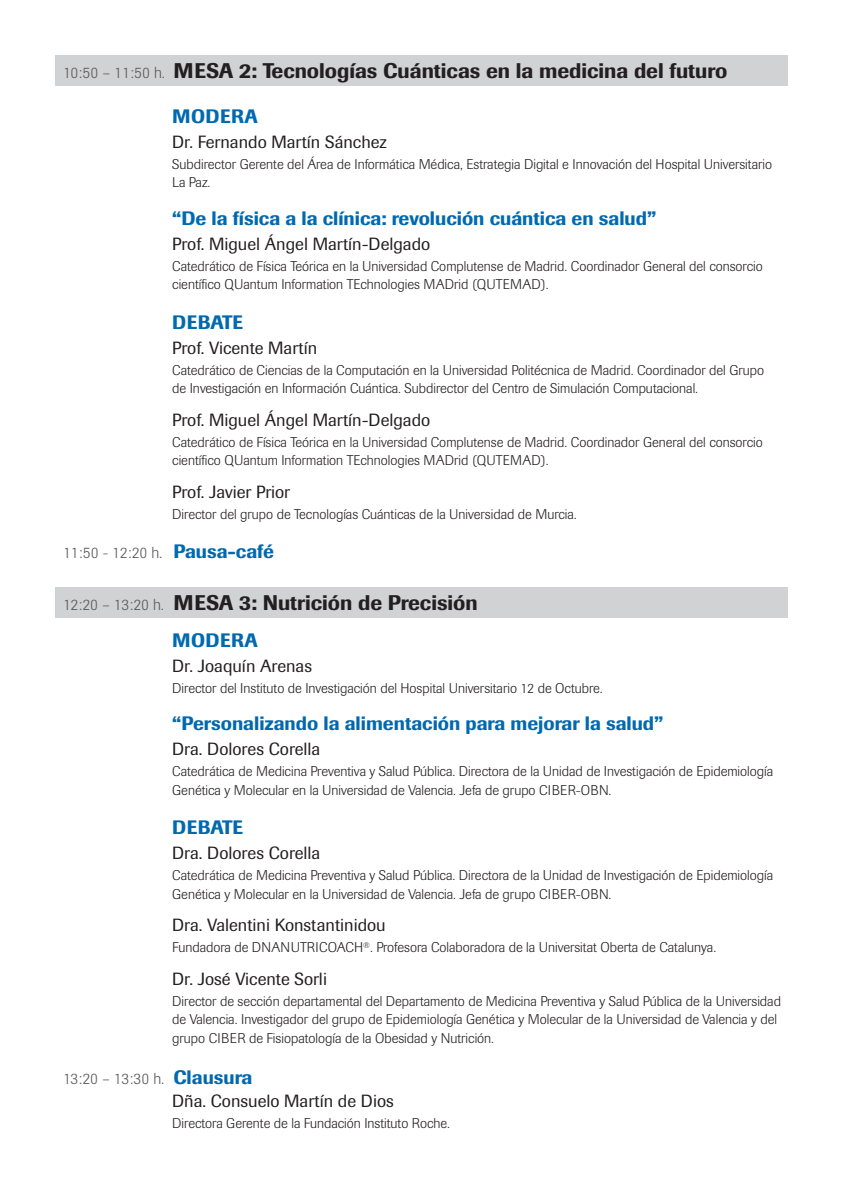
<style>
.page{position:relative;width:844px;height:1191px;background:#fff}
.page>*{position:absolute;margin:0;border:0;box-sizing:border-box;transform-origin:0 0}
.t1{font:500 21px "Imago";color:#231f20}
.ponencia{font:500 19.25px "Imago";color:#0169af}
.filiacion{font:500 19.25px "Imago";letter-spacing:.02em;color:#0169af}
.ponente{font:17.5px "Imago";color:#231f20}
.filiacion-2{font:17.5px "Imago";color:#231f20}
.t2{font:300 15.75px "Imago";color:#57585a}
.filiacion-3{font:300 14px/18.4px "Imago";color:#231f20}
.s1{font-weight:300;font-size:15.75px;color:#57585a}
.s2{font-weight:500;font-size:19.25px;color:#0169af}
</style>
<div class="page">
<div style="left:56px;top:56px;width:732px;height:30px;background:#d1d2d4"></div>
<div style="left:56px;top:587px;width:732px;height:30px;background:#d1d2d4"></div>
<p class="t1" style="left:63px;top:58px;width:665px"><span class="s1">10:50 – 11:50 h.</span> MESA 2: Tecnologías Cuánticas en la medicina del futuro</p>
<p class="filiacion" style="left:172px;top:104px;width:87px">MODERA</p>
<p class="ponente" style="left:172px;top:132px;width:216px">Dr. Fernando Martín Sánchez</p>
<p class="filiacion-3" style="left:172px;top:155px;width:601px">Subdirector Gerente del Área de Informática Médica, Estrategia Digital e Innovación del Hospital Universitario<br>La Paz.</p>
<p class="ponencia" style="left:172px;top:206px;width:485px">“De la física a la clínica: revolución cuántica en salud”</p>
<p class="ponente" style="left:172px;top:233px;width:259px">Prof. Miguel Ángel Martín-Delgado</p>
<p class="filiacion-3" style="left:172px;top:257px;width:592px">Catedrático de Física Teórica en la Universidad Complutense de Madrid. Coordinador General del consorcio científico QUantum Information TEchnologies MADrid (QUTEMAD).</p>
<p class="ponencia" style="left:172px;top:310px;width:72px">DEBATE</p>
<p class="ponente" style="left:172px;top:337px;width:146px">Prof. Vicente Martín</p>
<p class="filiacion-3" style="left:172px;top:361px;width:593px">Catedrático de Ciencias de la Computación en la Universidad Politécnica de Madrid. Coordinador del Grupo de Investigación en Información Cuántica. Subdirector del Centro de Simulación Computacional.</p>
<p class="ponente" style="left:172px;top:409px;width:259px">Prof. Miguel Ángel Martín-Delgado</p>
<p class="filiacion-3" style="left:172px;top:433px;width:592px">Catedrático de Física Teórica en la Universidad Complutense de Madrid. Coordinador General del consorcio científico QUantum Information TEchnologies MADrid (QUTEMAD).</p>
<p class="ponente" style="left:172px;top:481px;width:119px">Prof. Javier Prior</p>
<p class="filiacion-3" style="left:172px;top:505px;width:406px">Director del grupo de Tecnologías Cuánticas de la Universidad de Murcia.</p>
<p class="t2" style="left:63px;top:544px;width:212px">11:50 - 12:20 h. <span class="s2">Pausa-café</span></p>
<p class="t1" style="left:63px;top:589px;width:416px"><span class="s1">12:20 – 13:20 h.</span> MESA 3: Nutrición de Precisión</p>
<p class="ponencia" style="left:172px;top:628px;width:87px">MODERA</p>
<p class="ponente" style="left:172px;top:655px;width:141px">Dr. Joaquín Arenas</p>
<p class="filiacion-3" style="left:172px;top:679px;width:432px">Director del Instituto de Investigación del Hospital Universitario 12 de Octubre.</p>
<p class="ponencia" style="left:172px;top:711px;width:492px">“Personalizando la alimentación para mejorar la salud”</p>
<p class="ponente" style="left:172px;top:739px;width:150px">Dra. Dolores Corella</p>
<p class="filiacion-3" style="left:172px;top:762px;width:602px">Catedrática de Medicina Preventiva y Salud Pública. Directora de la Unidad de Investigación de Epidemiología<br>Genética y Molecular en la Universidad de Valencia. Jefa de grupo CIBER-OBN.</p>
<p class="ponencia" style="left:172px;top:816px;width:72px">DEBATE</p>
<p class="ponente" style="left:172px;top:843px;width:150px">Dra. Dolores Corella</p>
<p class="filiacion-3" style="left:172px;top:866px;width:602px">Catedrática de Medicina Preventiva y Salud Pública. Directora de la Unidad de Investigación de Epidemiología<br>Genética y Molecular en la Universidad de Valencia. Jefa de grupo CIBER-OBN.</p>
<p class="ponente" style="left:172px;top:915px;width:215px">Dra. Valentini Konstantinidou</p>
<p class="filiacion-3" style="left:172px;top:938px;width:545px">Fundadora de DNANUTRICOACH<sup>®</sup>. Profesora Colaboradora de la Universitat Oberta de Catalunya.</p>
<p class="filiacion-2" style="left:172px;top:968px;width:156px">Dr. José Vicente Sorli</p>
<p class="filiacion-3" style="left:172px;top:992px;width:610px">Director de sección departamental del Departamento de Medicina Preventiva y Salud Pública de la Universidad de Valencia. Investigador del grupo de Epidemiología Genética y Molecular de la Universidad de Valencia y del grupo CIBER de Fisiopatología de la Obesidad y Nutrición.</p>
<p class="t2" style="left:63px;top:1070px;width:191px">13:20 – 13:30 h. <span class="s2">Clausura</span></p>
<p class="ponente" style="left:172px;top:1090px;width:223px">Dña. Consuelo Martín de Dios</p>
<p class="filiacion-3" style="left:172px;top:1114px;width:279px">Directora Gerente de la Fundación Instituto Roche.</p>
</div>
